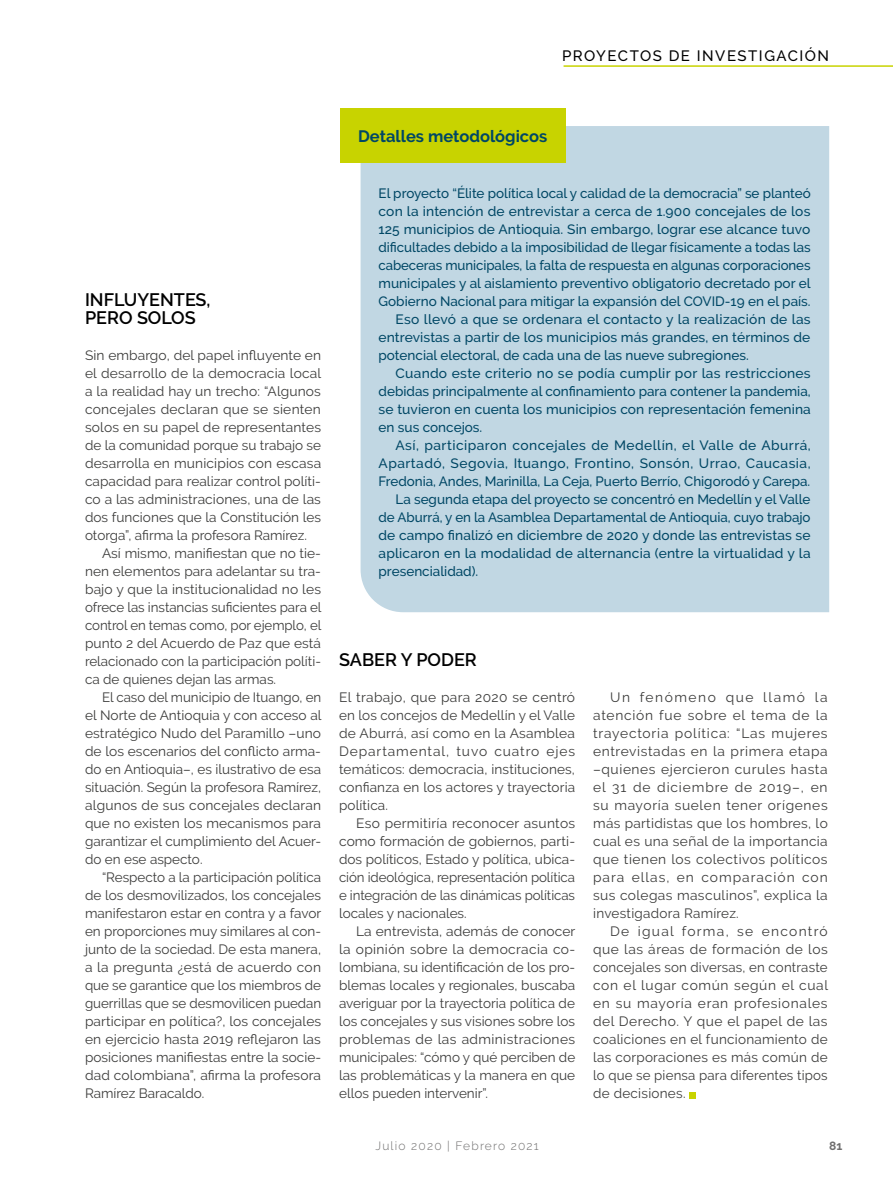
<style>
.page{position:relative;width:893px;height:1191px;background:#fff}
.page>*{position:absolute;margin:0;border:0;box-sizing:border-box;transform-origin:0 0}
.t1{font:600 18px/18px "Raleway";color:#000}
.t2{font:700 16.5px "Raleway";color:#004765}
.t3{font:500 15px "Raleway";letter-spacing:.1em;color:#000}
.t4{font:13.5px/18px "Raleway";color:#3c3c3b;text-align:justify}
.t5{font:500 13.5px "Raleway";color:#004765}
.t6{font:500 13.5px "Raleway";letter-spacing:.035em;color:#004765}
.t7{font:500 13.5px "Raleway";letter-spacing:.02em;color:#004765}
.t8{font:300 12px "Raleway";letter-spacing:.1em;color:#706f6f}
.t9{font:700 12px "Raleway";color:#706f6f}
</style>
<div class="page">
<hr style="left:564px;top:65px;width:329px;height:2px;background:#c8d300">
<svg style="left:690px;top:1092px;width:6px;height:6px"></svg>
<div style="left:361px;top:126px;width:468px;height:486px;background:#c1d7e3"></div>
<div style="left:340px;top:108px;width:226px;height:54px;background:#c8d300"></div>
<p class="t3" style="left:562px;top:47px;width:269px">PROYECTOS DE INVESTIGACIÓN</p>
<h1 class="t1" style="left:85px;top:291px;width:127px">INFLUYENTES,<br>PERO SOLOS</h1>
<p class="t4" style="left:85px;top:346px;width:238px">Sin embargo, del papel influyente en el desarrollo de la democracia local a la realidad hay un trecho: “Algunos concejales declaran que se sienten solos en su papel de representantes de la comunidad porque su trabajo se desarrolla en municipios con escasa capacidad para realizar control políti&shy;co a las administraciones, una de las dos funciones que la Constitución les otorga”, afirma la profesora Ramírez.</p>
<p class="t4" style="left:85px;top:544px;width:238px;text-indent:17px">Así mismo, manifiestan que no tie&shy;nen elementos para adelantar su tra&shy;bajo y que la institucionalidad no les ofrece las instancias suficientes para el control en temas como, por ejemplo, el punto 2 del Acuerdo de Paz que está relacionado con la participación políti&shy;ca de quienes dejan las armas.</p>
<p class="t4" style="left:85px;top:688px;width:238px;text-indent:17px">El caso del municipio de Ituango, en el Norte de Antioquia y con acceso al estratégico Nudo del Paramillo –uno de los escenarios del conflicto arma&shy;do en Antioquia–, es ilustrativo de esa situación. Según la profesora Ramírez, algunos de sus concejales declaran que no existen los mecanismos para garantizar el cumplimiento del Acuer&shy;do en ese aspecto.</p>
<p class="t4" style="left:85px;top:868px;width:238px;text-indent:17px">“Respecto a la participación política de los desmovilizados, los concejales manifestaron estar en contra y a favor en proporciones muy similares al con&shy;junto de la sociedad. De esta manera, a la pregunta ¿está de acuerdo con que se garantice que los miembros de guerrillas que se desmovilicen puedan participar en política?, los concejales en ejercicio hasta 2019 reflejaron las posiciones manifiestas entre la socie&shy;dad colombiana”, afirma la profesora Ramírez Baracaldo.</p>
<p class="t2" style="left:358px;top:126px;width:191px">Detalles metodológicos</p>
<p class="t5" style="left:379px;top:185px;width:434px">El proyecto “Élite política local y calidad de la democracia” se planteó</p>
<p class="t5" style="left:379px;top:203px;width:433px">con la intención de entrevistar a cerca de 1.900 concejales de los</p>
<p class="t5" style="left:379px;top:221px;width:433px">125 municipios de Antioquia. Sin embargo, lograr ese alcance tuvo</p>
<p class="t5" style="left:379px;top:239px;width:434px">dificultades debido a la imposibilidad de llegar físicamente a todas las</p>
<p class="t5" style="left:379px;top:257px;width:433px">cabeceras municipales, la falta de respuesta en algunas corporaciones</p>
<p class="t5" style="left:379px;top:275px;width:434px">municipales y al aislamiento preventivo obligatorio decretado por el</p>
<p class="t5" style="left:379px;top:293px;width:434px">Gobierno Nacional para mitigar la expansión del COVID-19 en el país.</p>
<p class="t5" style="left:396px;top:311px;width:417px">Eso llevó a que se ordenara el contacto y la realización de las</p>
<p class="t5" style="left:379px;top:329px;width:433px">entrevistas a partir de los municipios más grandes, en términos de</p>
<p class="t5" style="left:379px;top:347px;width:372px">potencial electoral, de cada una de las nueve subregiones.</p>
<p class="t7" style="left:396px;top:365px;width:417px">Cuando este criterio no se podía cumplir por las restricciones</p>
<p class="t5" style="left:379px;top:383px;width:434px">debidas principalmente al confinamiento para contener la pandemia,</p>
<p class="t5" style="left:379px;top:401px;width:434px">se tuvieron en cuenta los municipios con representación femenina</p>
<p class="t5" style="left:379px;top:419px;width:105px">en sus concejos.</p>
<p class="t6" style="left:396px;top:437px;width:417px">Así, participaron concejales de Medellín, el Valle de Aburrá,</p>
<p class="t6" style="left:379px;top:455px;width:433px">Apartadó, Segovia, Ituango, Frontino, Sonsón, Urrao, Caucasia,</p>
<p class="t5" style="left:379px;top:473px;width:433px">Fredonia, Andes, Marinilla, La Ceja, Puerto Berrío, Chigorodó y Carepa.</p>
<p class="t5" style="left:396px;top:491px;width:416px">La segunda etapa del proyecto se concentró en Medellín y el Valle</p>
<p class="t5" style="left:379px;top:509px;width:434px">de Aburrá, y en la Asamblea Departamental de Antioquia, cuyo trabajo</p>
<p class="t5" style="left:379px;top:527px;width:433px">de campo finalizó en diciembre de 2020 y donde las entrevistas se</p>
<p class="t5" style="left:379px;top:545px;width:434px">aplicaron en la modalidad de alternancia (entre la virtualidad y la</p>
<p class="t5" style="left:379px;top:563px;width:101px">presencialidad).</p>
<h1 class="t1" style="left:339px;top:651px;width:139px">SABER Y PODER</h1>
<p class="t4" style="left:339px;top:688px;width:238px">El trabajo, que para 2020 se centró en los concejos de Medellín y el Valle de Aburrá, así como en la Asamblea Departamental, tuvo cuatro ejes temáticos: democracia, instituciones, confianza en los actores y trayectoria política.</p>
<p class="t4" style="left:339px;top:814px;width:238px;text-indent:17px">Eso permitiría reconocer asuntos como formación de gobiernos, parti&shy;dos políticos, Estado y política, ubica&shy;ción ideológica, representación política e integración de las dinámicas políticas locales y nacionales.</p>
<p class="t4" style="left:339px;top:922px;width:238px;text-indent:17px">La entrevista, además de conocer la opinión sobre la democracia co&shy;lombiana, su identificación de los pro&shy;blemas locales y regionales, buscaba averiguar por la trayectoria política de los concejales y sus visiones sobre los problemas de las administraciones municipales: “cómo y qué perciben de las problemáticas y la manera en que ellos pueden intervenir”.</p>
<p class="t8" style="left:375px;top:1139px;width:165px">Julio 2020 | Febrero 2021</p>
<p class="t4" style="left:593px;top:688px;width:236px;text-indent:17px">Un fenómeno que llamó la atención fue sobre el tema de la trayectoria política: “Las mujeres entrevistadas en la primera etapa –quienes ejercieron curules hasta el 31 de diciembre de 2019–, en su mayoría suelen tener orígenes más partidistas que los hombres, lo cual es una señal de la importancia que tienen los colectivos políticos para ellas, en comparación con sus colegas masculinos”, explica la investigadora Ramírez.</p>
<p class="t4" style="left:593px;top:922px;width:236px;text-indent:17px">De igual forma, se encontró que las áreas de formación de los concejales son diversas, en contraste con el lugar común según el cual en su mayoría eran profesionales del Derecho. Y que el papel de las coaliciones en el funcionamiento de las corporaciones es más común de lo que se piensa para diferentes tipos de decisiones.</p>
<p class="t9" style="left:829px;top:1139px;width:15px">81</p>
</div>
